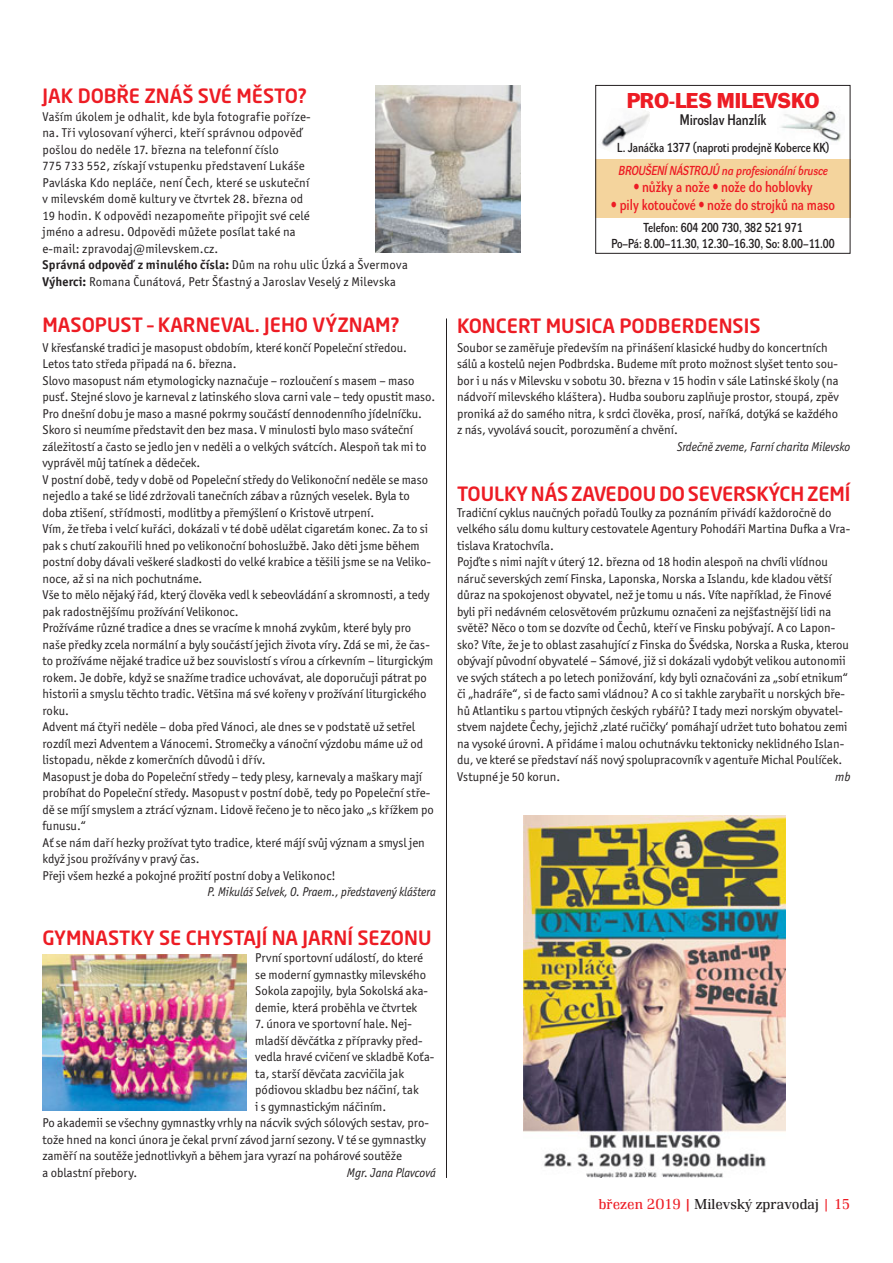
<style>
.page{position:relative;width:893px;height:1263px;background:#fff}
.page>*{position:absolute;margin:0;border:0;box-sizing:border-box;transform-origin:0 0}
.t1{font:700 21px "Dyna Grotesk DE";color:#ed1c24}
.t2{font:500 19.5px "Neo Sans Pro";color:#ed1c24}
.t3{font:15px "Dyna Grotesk DE";color:#ed1c24;scale:.8 1}
.t4{font:300 15px "Renault TOT";color:#231f20}
.t5{font:15px "Dyna Grotesk DE";color:#231f20;scale:.8 1}
.t6{font:12.75px/16.5px "Officina Sans Itc TOT";color:#231f20}
.t7{font:12.75px/15.3px "Dyna Grotesk DE";color:#231f20;text-align:center;scale:.8 1}
.t8{font:italic 12.75px "Officina Sans Itc TOT";color:#231f20;scale:.95 1}
.t9{font:italic 12.75px "Dyna Grotesk DE";color:#ed1c24;scale:.8 1}
.t10{font:italic 12.75px "Officina Sans Itc TOT";color:#231f20}
.s1{font-weight:700}
.s2{color:#ed1c24}
.s3{font-weight:500;color:#ed1c24}
</style>
<div class="page">
<hr style="left:446px;top:318px;width:1px;height:860px;background:#231f20">
<img style="left:376px;top:85px;width:145px;height:167px">
<div style="left:595px;top:159px;width:255px;height:59px;background:#f4d49d"></div>
<div style="left:595px;top:85px;width:255px;height:169px;border:1px solid #231f20"></div>
<img style="left:781px;top:110px;width:60px;height:31px">
<img style="left:601px;top:113px;width:49px;height:34px">
<img style="left:43px;top:954px;width:203px;height:156px">
<img style="left:523px;top:815px;width:262px;height:363px">
<h2 class="t2" style="left:43px;top:85px;width:266px">JAK DOBŘE ZNÁŠ SVÉ MĚSTO?</h2>
<h1 class="t1" style="left:627px;top:89px;width:194px">PRO-LES MILEVSKO</h1>
<p class="t5" style="left:680px;top:111px;width:110px">Miroslav Hanzlík</p>
<p class="t7" style="left:617px;top:140px;width:267px">L. Janáčka 1377 (naproti prodejně Koberce KK)</p>
<p class="t9" style="left:618px;top:163px;width:263px">BROUŠENÍ NÁSTROJŮ na profesionální brusce</p>
<p class="t3" style="left:634px;top:178px;width:225px">• nůžky a nože • nože do hoblovky</p>
<p class="t3" style="left:611px;top:196px;width:281px">• pily kotoučové • nože do strojků na maso</p>
<p class="t7" style="left:612px;top:220px;width:280px">Telefon: 604 200 730, 382 521 971<br>Po–Pá: 8.00–11.30, 12.30–16.30, So: 8.00–11.00</p>
<p class="t6" style="left:43px;top:109px;width:367px">Vaším úkolem je odhalit, kde byla fotografie poříze-<br>na. Tři vylosovaní výherci, kteří správnou odpověď<br>pošlou do neděle 17. března na telefonní číslo<br>775 733 552, získají vstupenku představení Lukáše<br>Pavláska Kdo nepláče, není Čech, které se uskuteční<br>v milevském domě kultury ve čtvrtek 28. března od<br>19 hodin. K odpovědi nezapomeňte připojit své celé<br>jméno a adresu. Odpovědi můžete posílat také na<br>e-mail: zpravodaj@milevskem.cz.<br><span class="s1">Správná odpověď z minulého čísla:</span> Dům na rohu ulic Úzká a Švermova <span class="s1">Výherci:</span> Romana Čunátová, Petr Šťastný a Jaroslav Veselý z Milevska</p>
<h2 class="t2" style="left:43px;top:314px;width:358px">MASOPUST – KARNEVAL. JEHO VÝZNAM?</h2>
<p class="t6" style="left:43px;top:340px;width:394px">V křesťanské tradici je masopust obdobím, které končí Popeleční středou.<br>Letos tato středa připadá na 6. března.<br>Slovo masopust nám etymologicky naznačuje – rozloučení s masem – maso pusť. Stejné slovo je karneval z latinského slova carni vale – tedy opustit maso.<br>Pro dnešní dobu je maso a masné pokrmy součástí dennodenního jídelníčku.<br>Skoro si neumíme představit den bez masa. V minulosti bylo maso sváteční záležitostí a často se jedlo jen v neděli a o velkých svátcích. Alespoň tak mi to vyprávěl můj tatínek a dědeček.<br>V postní době, tedy v době od Popeleční středy do Velikonoční neděle se maso nejedlo a také se lidé zdržovali tanečních zábav a různých veselek. Byla to doba ztišení, střídmosti, modlitby a přemýšlení o Kristově utrpení.<br>Vím, že třeba i velcí kuřáci, dokázali v té době udělat cigaretám konec. Za to si pak s chutí zakouřili hned po velikonoční bohoslužbě. Jako děti jsme během postní doby dávali veškeré sladkosti do velké krabice a těšili jsme se na Veliko&shy;noce, až si na nich pochutnáme.<br>Vše to mělo nějaký řád, který člověka vedl k sebeovládání a skromnosti, a tedy pak radostnějšímu prožívání Velikonoc.<br>Prožíváme různé tradice a dnes se vracíme k mnohá zvykům, které byly pro naše předky zcela normální a byly součástí jejich života víry. Zdá se mi, že čas&shy;to prožíváme nějaké tradice už bez souvislostí s vírou a církevním – liturgickým rokem. Je dobře, když se snažíme tradice uchovávat, ale doporučuji pátrat po historii a smyslu těchto tradic. Většina má své kořeny v prožívání liturgického roku.<br>Advent má čtyři neděle – doba před Vánoci, ale dnes se v podstatě už setřel rozdíl mezi Adventem a Vánocemi. Stromečky a vánoční výzdobu máme už od listopadu, někde z komerčních důvodů i dřív.<br>Masopust je doba do Popeleční středy – tedy plesy, karnevaly a maškary mají probíhat do Popeleční středy. Masopust v postní době, tedy po Popeleční stře&shy;dě se míjí smyslem a ztrácí význam. Lidově řečeno je to něco jako „s křížkem po funusu.“<br>Ať se nám daří hezky prožívat tyto tradice, které májí svůj význam a smysl jen když jsou prožívány v pravý čas.<br>Přeji všem hezké a pokojné prožití postní doby a Velikonoc!</p>
<p class="t8" style="left:208px;top:887px;width:242px">P. Mikuláš Selvek, O. Praem., představený kláštera</p>
<h2 class="t2" style="left:43px;top:926px;width:390px">GYMNASTKY SE CHYSTAJÍ NA JARNÍ SEZONU</h2>
<p class="t6" style="left:255px;top:951px;width:174px">První sportovní událostí, do které se moderní gymnastky milevského Sokola zapojily, byla Sokolská aka&shy;demie, která proběhla ve čtvrtek</p>
<p class="t6" style="left:255px;top:1017px;width:158px">7. února ve sportovní hale. Nej-</p>
<p class="t6" style="left:255px;top:1033px;width:169px">mladší děvčátka z přípravky před-</p>
<p class="t6" style="left:255px;top:1050px;width:181px">vedla hravé cvičení ve skladbě Koťa-</p>
<p class="t6" style="left:255px;top:1066px;width:150px">ta, starší děvčata zacvičila jak</p>
<p class="t6" style="left:255px;top:1083px;width:165px">pódiovou skladbu bez náčiní, tak</p>
<p class="t6" style="left:255px;top:1099px;width:133px">i s gymnastickým náčiním.</p>
<p class="t6" style="left:43px;top:1116px;width:388px">Po akademii se všechny gymnastky vrhly na nácvik svých sólových sestav, pro-</p>
<p class="t6" style="left:43px;top:1132px;width:385px">tože hned na konci února je čekal první závod jarní sezony. V té se gymnastky</p>
<p class="t6" style="left:43px;top:1149px;width:361px">zaměří na soutěže jednotlivkyň a během jara vyrazí na pohárové soutěže</p>
<p class="t6" style="left:43px;top:1165px;width:96px">a oblastní přebory.</p>
<p class="t10" style="left:347px;top:1167px;width:91px">Mgr. Jana Plavcová</p>
<h2 class="t2" style="left:457px;top:314px;width:305px">KONCERT MUSICA PODBERDENSIS</h2>
<p class="t6" style="left:457px;top:340px;width:383px">Soubor se zaměřuje především na přinášení klasické hudby do koncertních sálů a kostelů nejen Podbrdska. Budeme mít proto možnost slyšet tento sou&shy;bor i u nás v Milevsku v sobotu 30. března v 15 hodin v sále Latinské školy (na nádvoří milevského kláštera). Hudba souboru zaplňuje prostor, stoupá, zpěv proniká až do samého nitra, k srdci člověka, prosí, naříká, dotýká se každého z nás, vyvolává soucit, porozumění a chvění.</p>
<p class="t8" style="left:677px;top:441px;width:184px">Srdečně zveme, Farní charita Milevsko</p>
<h2 class="t2" style="left:457px;top:483px;width:395px">TOULKY NÁS ZAVEDOU DO SEVERSKÝCH ZEMÍ</h2>
<p class="t6" style="left:457px;top:505px;width:395px">Tradiční cyklus naučných pořadů Toulky za poznáním přivádí každoročně do velkého sálu domu kultury cestovatele Agentury Pohodáři Martina Dufka a Vra&shy;tislava Kratochvíla.<br>Pojďte s nimi najít v úterý 12. března od 18 hodin alespoň na chvíli vlídnou náruč severských zemí Finska, Laponska, Norska a Islandu, kde kladou větší důraz na spokojenost obyvatel, než je tomu u nás. Víte například, že Finové byli při nedávném celosvětovém průzkumu označeni za nejšťastnější lidi na světě? Něco o tom se dozvíte od Čechů, kteří ve Finsku pobývají. A co Lapon&shy;sko? Víte, že je to oblast zasahující z Finska do Švédska, Norska a Ruska, kterou obývají původní obyvatelé – Sámové, již si dokázali vydobýt velikou autonomii ve svých státech a po letech ponižování, kdy byli označováni za „sobí etnikum“ či „hadráře“, si de facto sami vládnou? A co si takhle zarybařit u norských bře&shy;hů Atlantiku s partou vtipných českých rybářů? I tady mezi norským obyvatel&shy;stvem najdete Čechy, jejichž ‚zlaté ručičky‘ pomáhají udržet tuto bohatou zemi na vysoké úrovni. A přidáme i malou ochutnávku tektonicky neklidného Islan&shy;du, ve které se představí náš nový spolupracovník v agentuře Michal Poulíček.<br>Vstupné je 50 korun.</p>
<p class="t10" style="left:835px;top:771px;width:17px">mb</p>
<p class="t4" style="left:599px;top:1199px;width:253px"><span class="s2">březen 2019</span> <span class="s3">|</span> Milevský zpravodaj <span class="s2">| 15</span></p>
</div>
